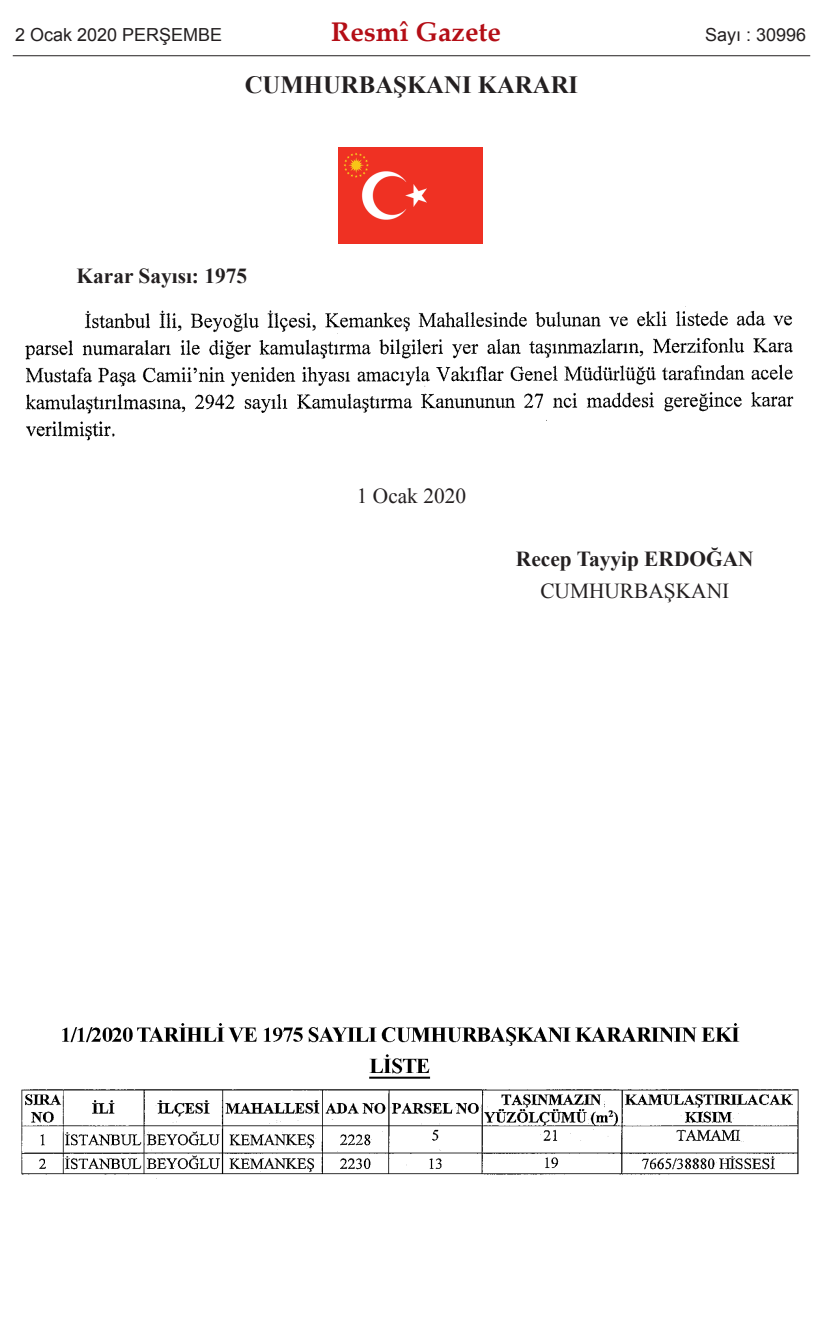
<style>
.page{position:relative;width:823px;height:1333px;background:#fff}
.page>*{position:absolute;margin:0;border:0;box-sizing:border-box;transform-origin:0 0}
.t1{font:700 27px "Palatino Linotype";color:#b40e16}
.t2{font:700 24.75px "Times New Roman";color:#231f20}
.t3{font:700 21.38px "Times New Roman";color:#231f20}
.t4{font:21.38px "Times New Roman";color:#231f20}
.t5{font:18px "Arial";color:#231f20}
</style>
<div class="page">
<img style="left:339px;top:148px;width:143px;height:95px">
<img style="left:25px;top:306px;width:769px;height:135px">
<img style="left:21px;top:1023px;width:778px;height:156px">
<hr style="left:13px;top:55px;width:797px;height:1px;background:#231f20">
<p class="t5" style="left:15px;top:25px;width:209px">2 Ocak 2020 PERŞEMBE</p>
<p class="t1" style="left:331px;top:21px;width:171px">Resmî Gazete</p>
<p class="t5" style="left:705px;top:25px;width:103px">Sayı : 30996</p>
<p class="t2" style="left:245px;top:71px;width:335px">CUMHURBAŞKANI KARARI</p>
<p class="t3" style="left:77px;top:264px;width:172px">Karar Sayısı: 1975</p>
<p class="t4" style="left:357px;top:484px;width:111px">1 Ocak 2020</p>
<p class="t3" style="left:516px;top:547px;width:239px">Recep Tayyip ERDOĞAN</p>
<p class="t4" style="left:540px;top:579px;width:190px">CUMHURBAŞKANI</p>
</div>
